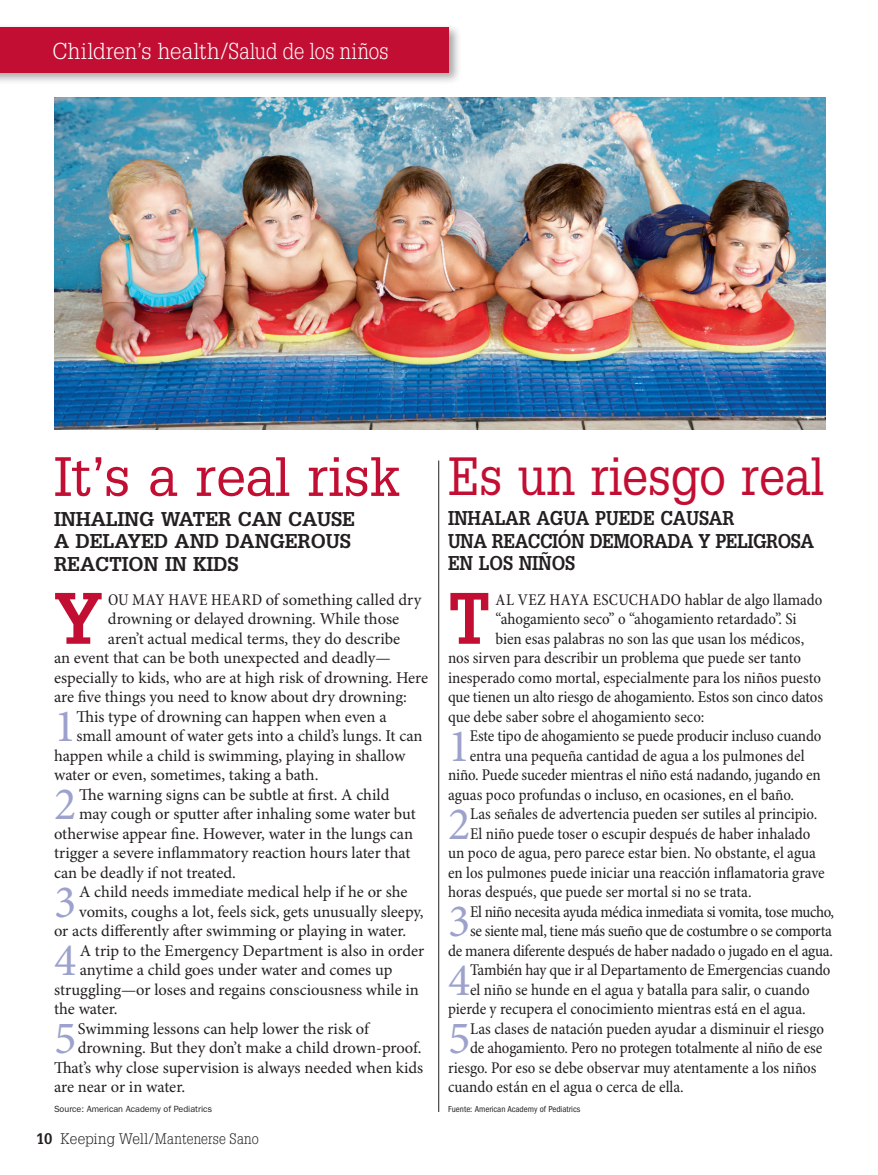
<style>
.page{position:relative;width:878px;height:1175px;background:#fff}
.page>*{position:absolute;margin:0;border:0;box-sizing:border-box;transform-origin:0 0}
._1_SP_body_1st{font:700 70.95px "Glypha LT Std";color:#c30e33;scale:.9 1}
._1_body_1st{font:700 70.95px "Glypha LT Std";color:#c30e33}
._1_HEAD__resizeable{font:54px "Glypha LT Std";letter-spacing:-.01em;color:#c30e33}
._1_SP_HEAD__resizeab{font:52.5px "Glypha LT Std";letter-spacing:-.01em;color:#c30e33;scale:.9 1}
._1_SP_BODY{font:46.5px "Minion Pro";color:#9da2cc}
._1_BODY{font:46.5px "Minion Pro";color:#9da2cc}
._5_page_topic_left{font:300 22.5px "Glypha LT Std";letter-spacing:.01em;color:#fff}
._1_SP_head_subhead{font:700 19.5px/22.5px "Glypha LT Std";letter-spacing:-.01em;color:#231f20;scale:.9 1}
._1_head_subhead{font:700 19.5px/22.5px "Glypha LT Std";letter-spacing:-.01em;color:#231f20}
._1_SP_BODY-2{font:condensed 16.5px/19.5px "Minion Pro";letter-spacing:-.005em;color:#231f20;text-align:right}
._1_BODY-2{font:16.5px "Minion Pro";color:#231f20}
._1_SP_body_1st-2{font:condensed 16.5px "Minion Pro";letter-spacing:-.005em;color:#231f20}
._1_body_1st-2{font:16.5px "Minion Pro";color:#231f20}
.t1{font:300 15px "Glypha LT Std";letter-spacing:.01em;color:#231f20}
._4_SP_sourceline{font:condensed 9px "ITC Franklin Gothic Std";color:#231f20}
._4_sourceline{font:9px "ITC Franklin Gothic Std";color:#231f20}
.s1{font-stretch:condensed}
.s2{font-weight:700}
</style>
<div class="page">
<div style="left:0;top:23px;width:462px;height:62px;background:#231f20;opacity:.4"></div>
<div style="left:0;top:27px;width:448px;height:45px;background:#c30e33"></div>
<img style="left:54px;top:98px;width:771px;height:331px">
<hr style="left:438px;top:460px;width:1px;height:651px;background:#231f20">
<p class="_5_page_topic_left" style="left:52px;top:38px;width:337px">Children’s health/Salud de los niños</p>
<p class="_1_HEAD__resizeable" style="left:54px;top:444px;width:347px">It’s a real risk</p>
<p class="_1_head_subhead" style="left:54px;top:507px;width:302px">INHALING WATER CAN CAUSE<br>A DELAYED AND DANGEROUS<br>REACTION IN KIDS</p>
<p class="_1_body_1st" style="left:54px;top:574px;width:50px">Y</p>
<p class="_1_body_1st-2" style="left:108px;top:588px;width:315px"><span class="s1">OU MAY HAVE HEARD</span> of something called dry</p>
<p class="_1_body_1st-2" style="left:108px;top:608px;width:293px">drowning or delayed drowning. While those</p>
<p class="_1_body_1st-2" style="left:108px;top:627px;width:294px">aren’t actual medical terms, they do describe</p>
<p class="_1_body_1st-2" style="left:54px;top:647px;width:338px">an event that can be both unexpected and deadly—</p>
<p class="_1_body_1st-2" style="left:54px;top:666px;width:375px">especially to kids, who are at high risk of drowning. Here</p>
<p class="_1_body_1st-2" style="left:54px;top:686px;width:354px">are five things you need to know about dry drowning:</p>
<p class="_1_BODY" style="left:54px;top:695px;width:24px">1</p>
<p class="_1_BODY-2" style="left:76px;top:705px;width:312px">This type of drowning can happen when even a</p>
<p class="_1_BODY-2" style="left:76px;top:725px;width:347px">small amount of water gets into a child’s lungs. It can</p>
<p class="_1_BODY-2" style="left:54px;top:744px;width:353px">happen while a child is swimming, playing in shallow</p>
<p class="_1_BODY-2" style="left:54px;top:764px;width:266px">water or even, sometimes, taking a bath.</p>
<p class="_1_BODY" style="left:54px;top:773px;width:24px">2</p>
<p class="_1_BODY-2" style="left:79px;top:783px;width:312px">The warning signs can be subtle at first. A child</p>
<p class="_1_BODY-2" style="left:79px;top:803px;width:338px">may cough or sputter after inhaling some water but</p>
<p class="_1_BODY-2" style="left:54px;top:822px;width:360px">otherwise appear fine. However, water in the lungs can</p>
<p class="_1_BODY-2" style="left:54px;top:842px;width:358px">trigger a severe inflammatory reaction hours later that</p>
<p class="_1_BODY-2" style="left:54px;top:861px;width:183px">can be deadly if not treated.</p>
<p class="_1_BODY" style="left:54px;top:871px;width:24px">3</p>
<p class="_1_BODY-2" style="left:79px;top:881px;width:330px">A child needs immediate medical help if he or she</p>
<p class="_1_BODY-2" style="left:79px;top:900px;width:346px">vomits, coughs a lot, feels sick, gets unusually sleepy,</p>
<p class="_1_BODY-2" style="left:54px;top:920px;width:354px">or acts differently after swimming or playing in water.</p>
<p class="_1_BODY" style="left:54px;top:929px;width:24px">4</p>
<p class="_1_BODY-2" style="left:80px;top:939px;width:346px">A trip to the Emergency Department is also in order</p>
<p class="_1_BODY-2" style="left:80px;top:959px;width:314px">anytime a child goes under water and comes up</p>
<p class="_1_BODY-2" style="left:54px;top:978px;width:366px">struggling—or loses and regains consciousness while in</p>
<p class="_1_BODY-2" style="left:54px;top:998px;width:65px">the water.</p>
<p class="_1_BODY" style="left:54px;top:1007px;width:24px">5</p>
<p class="_1_BODY-2" style="left:78px;top:1017px;width:292px">Swimming lessons can help lower the risk of</p>
<p class="_1_BODY-2" style="left:78px;top:1037px;width:345px">drowning. But they don’t make a child drown-proof.</p>
<p class="_1_BODY-2" style="left:54px;top:1056px;width:371px">That’s why close supervision is always needed when kids</p>
<p class="_1_BODY-2" style="left:54px;top:1076px;width:133px">are near or in water.</p>
<p class="_4_sourceline" style="left:54px;top:1103px;width:160px">Source: American Academy of Pediatrics</p>
<p class="t1" style="left:36px;top:1129px;width:224px"><span class="s2">10</span> Keeping Well/Mantenerse Sano</p>
<p class="_1_SP_HEAD__resizeab" style="left:448px;top:445px;width:419px">Es un riesgo real</p>
<p class="_1_SP_head_subhead" style="left:448px;top:507px;width:408px">INHALAR AGUA PUEDE CAUSAR<br>UNA REACCIÓN DEMORADA Y PELIGROSA<br>EN LOS NIÑOS</p>
<p class="_1_SP_body_1st" style="left:448px;top:574px;width:49px">T</p>
<p class="_1_SP_body_1st-2" style="left:495px;top:589px;width:328px">AL VEZ HAYA ESCUCHADO hablar de algo llamado</p>
<p class="_1_SP_body_1st-2" style="left:495px;top:609px;width:302px">“ahogamiento seco” o “ahogamiento retardado”. Si</p>
<p class="_1_SP_body_1st-2" style="left:495px;top:628px;width:310px">bien esas palabras no son las que usan los médicos,</p>
<p class="_1_SP_body_1st-2" style="left:448px;top:648px;width:354px">nos sirven para describir un problema que puede ser tanto</p>
<p class="_1_SP_body_1st-2" style="left:448px;top:667px;width:374px">inesperado como mortal, especialmente para los niños puesto</p>
<p class="_1_SP_body_1st-2" style="left:448px;top:687px;width:376px">que tienen un alto riesgo de ahogamiento. Estos son cinco datos</p>
<p class="_1_SP_body_1st-2" style="left:448px;top:706px;width:258px">que debe saber sobre el ahogamiento seco:</p>
<p class="_1_SP_BODY" style="left:448px;top:715px;width:24px">1</p>
<p class="_1_SP_BODY-2" style="left:469px;top:727px;width:353px">Este tipo de ahogamiento se puede producir incluso cuando</p>
<p class="_1_SP_BODY-2" style="left:469px;top:746px;width:336px">entra una pequeña cantidad de agua a los pulmones del</p>
<p class="_1_SP_BODY-2" style="left:448px;top:766px;width:374px">niño. Puede suceder mientras el niño está nadando, jugando en</p>
<p class="_1_SP_BODY-2" style="left:448px;top:785px;width:347px">aguas poco profundas o incluso, en ocasiones, en el baño.</p>
<p class="_1_SP_BODY" style="left:448px;top:793px;width:24px">2</p>
<p class="_1_SP_BODY-2" style="left:470px;top:805px;width:348px">Las señales de advertencia pueden ser sutiles al principio.</p>
<p class="_1_SP_BODY-2" style="left:470px;top:824px;width:342px">El niño puede toser o escupir después de haber inhalado</p>
<p class="_1_SP_BODY-2" style="left:448px;top:844px;width:369px">un poco de agua, pero parece estar bien. No obstante, el agua</p>
<p class="_1_SP_BODY-2" style="left:448px;top:863px;width:378px">en los pulmones puede iniciar una reacción inflamatoria grave</p>
<p class="_1_SP_BODY-2" style="left:448px;top:883px;width:305px">horas después, que puede ser mortal si no se trata.</p>
<p class="_1_SP_BODY" style="left:448px;top:890px;width:24px">3</p>
<p class="_1_SP_BODY-2" style="left:448px;top:902px;width:387px">El niño necesita ayuda médica inmediata si vomita, tose mucho,<br>se siente mal, tiene más sueño que de costumbre o se comporta<br>de manera diferente después de haber nadado o jugado en el agua.</p>
<p class="_1_SP_BODY" style="left:448px;top:949px;width:24px">4</p>
<p class="_1_SP_BODY-2" style="left:470px;top:961px;width:362px">También hay que ir al Departamento de Emergencias cuando</p>
<p class="_1_SP_BODY-2" style="left:470px;top:980px;width:341px">el niño se hunde en el agua y batalla para salir, o cuando</p>
<p class="_1_SP_BODY-2" style="left:448px;top:1000px;width:359px">pierde y recupera el conocimiento mientras está en el agua.</p>
<p class="_1_SP_BODY" style="left:448px;top:1007px;width:24px">5</p>
<p class="_1_SP_BODY-2" style="left:470px;top:1019px;width:355px">Las clases de natación pueden ayudar a disminuir el riesgo</p>
<p class="_1_SP_BODY-2" style="left:470px;top:1039px;width:353px">de ahogamiento. Pero no protegen totalmente al niño de ese</p>
<p class="_1_SP_BODY-2" style="left:448px;top:1058px;width:370px">riesgo. Por eso se debe observar muy atentamente a los niños</p>
<p class="_1_SP_BODY-2" style="left:448px;top:1078px;width:237px">cuando están en el agua o cerca de ella.</p>
<p class="_4_SP_sourceline" style="left:448px;top:1103px;width:134px">Fuente: American Academy of Pediatrics</p>
</div>
